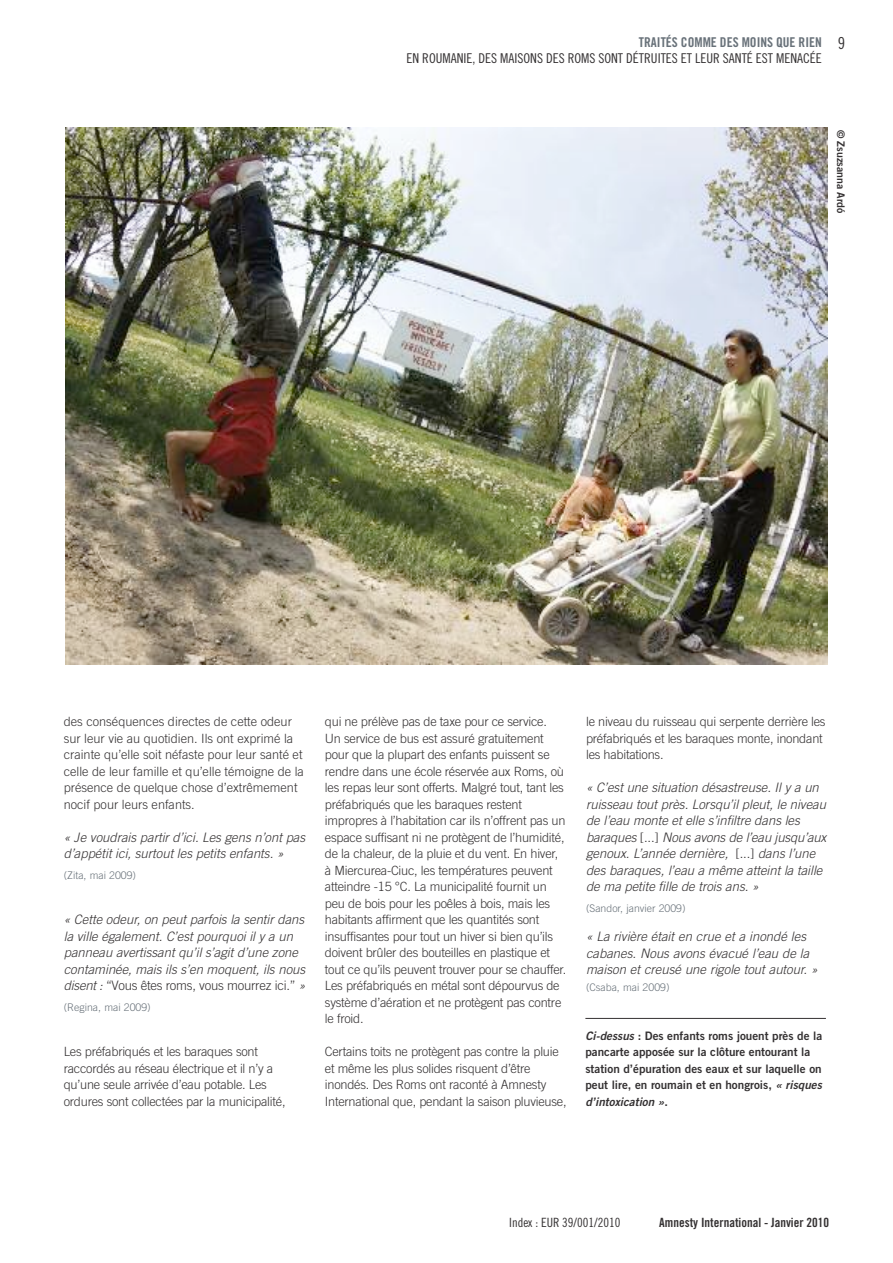
<style>
.page{position:relative;width:893px;height:1263px;background:#fff}
.page>*{position:absolute;margin:0;border:0;box-sizing:border-box;transform-origin:0 0}
.t1{font:16.5px "Amnesty Trade Gothic Cn 18";color:#343132}
.t2{font:13.5px "Amnesty Trade Gothic Cn 18";color:#343132}
.t3{font:13.5px "Amnesty Trade Gothic Bd Cn 20 OTF";color:#687179}
.t4{font:italic 300 13.05px/16.5px "Amnesty Trade Gothic";color:#343132}
.t5{font:300 12.75px/16.5px "Amnesty Trade Gothic";letter-spacing:-.015em;color:#343132}
.t6{font:12.75px "Amnesty Trade Gothic Bd Cn 20 OTF";color:#343132}
.t7{font:12.75px "Amnesty Trade Gothic Cn 18";color:#343132}
.t8{font:11.7px/16.5px "Amnesty Trade Gothic Bd 2";color:#343132}
.t9{font:11.7px "Amnesty Trade Gothic Bd 2 Obl";color:#343132}
.t10{font:300 10.5px "Amnesty Trade Gothic";color:#687179}
.t11{font:10.5px "Amnesty Trade Gothic Bd 2";color:#343132}
.s1{font-style:normal}
.s2{font-family:"Amnesty Trade Gothic Bd 2 Obl"}
.s3{font-family:"Amnesty Trade Gothic Bd 2"}
</style>
<div class="page">
<img style="left:66px;top:128px;width:761px;height:536px">
<hr style="left:585px;top:1018px;width:241px;height:1px;background:#343132">
<p class="t3" style="left:639px;top:34px;width:184px">TRAITÉS COMME DES MOINS QUE RIEN</p>
<p class="t2" style="left:407px;top:50px;width:417px">EN ROUMANIE, DES MAISONS DES ROMS SONT DÉTRUITES ET LEUR SANTÉ EST MENACÉE</p>
<p class="t1" style="left:838px;top:33px;width:9px">9</p>
<p class="t11" style="left:847px;top:130px;width:85px;rotate:90deg">© Zsuzsanna Ardó</p>
<p class="t5" style="left:64px;top:713px;width:242px">des conséquences directes de cette odeur sur leur vie au quotidien. Ils ont exprimé la crainte qu’elle soit néfaste pour leur santé et celle de leur famille et qu’elle témoigne de la présence de quelque chose d’extrêmement nocif pour leurs enfants.</p>
<p class="t4" style="left:64px;top:828px;width:243px">« Je voudrais partir d’ici. Les gens n’ont pas d’appétit ici, surtout les petits enfants. »</p>
<p class="t10" style="left:64px;top:869px;width:74px">(Zita, mai 2009)</p>
<p class="t4" style="left:64px;top:911px;width:243px">« Cette odeur, on peut parfois la sentir dans la ville également. C’est pourquoi il y a un panneau avertissant qu’il s’agit d’une zone contaminée, mais ils s’en moquent, ils nous disent : <span class="s1">“Vous êtes roms, vous mourrez ici.”</span> »</p>
<p class="t10" style="left:64px;top:1001px;width:88px">(Regina, mai 2009)</p>
<p class="t5" style="left:64px;top:1043px;width:223px">Les préfabriqués et les baraques sont raccordés au réseau électrique et il n’y a qu’une seule arrivée d’eau potable. Les ordures sont collectées par la municipalité,</p>
<p class="t5" style="left:325px;top:713px;width:243px">qui ne prélève pas de taxe pour ce service.<br>Un service de bus est assuré gratuitement pour que la plupart des enfants puissent se rendre dans une école réservée aux Roms, où les repas leur sont offerts. Malgré tout, tant les préfabriqués que les baraques restent impropres à l’habitation car ils n’offrent pas un espace suffisant ni ne protègent de l’humidité, de la chaleur, de la pluie et du vent. En hiver, à Miercurea-Ciuc, les températures peuvent atteindre -15 °C. La municipalité fournit un peu de bois pour les poêles à bois, mais les habitants affirment que les quantités sont insuffisantes pour tout un hiver si bien qu’ils doivent brûler des bouteilles en plastique et tout ce qu’ils peuvent trouver pour se chauffer.<br>Les préfabriqués en métal sont dépourvus de système d’aération et ne protègent pas contre le froid.</p>
<p class="t5" style="left:325px;top:1043px;width:243px">Certains toits ne protègent pas contre la pluie et même les plus solides risquent d’être inondés. Des Roms ont raconté à Amnesty International que, pendant la saison pluvieuse,</p>
<p class="t5" style="left:586px;top:713px;width:241px">le niveau du ruisseau qui serpente derrière les préfabriqués et les baraques monte, inondant les habitations.</p>
<p class="t4" style="left:586px;top:779px;width:242px">« C’est une situation désastreuse. Il y a un ruisseau tout près. Lorsqu’il pleut, le niveau de l’eau monte et elle s’infiltre dans les baraques <span class="s1">[...]</span> Nous avons de l’eau jusqu’aux genoux. L’année dernière, <span class="s1">[...]</span> dans l’une des baraques, l’eau a même atteint la taille de ma petite fille de trois ans. »</p>
<p class="t10" style="left:586px;top:902px;width:101px">(Sandor, janvier 2009)</p>
<p class="t4" style="left:586px;top:928px;width:233px">« La rivière était en crue et a inondé les cabanes. Nous avons évacué l’eau de la maison et creusé une rigole tout autour. »</p>
<p class="t10" style="left:586px;top:981px;width:85px">(Csaba, mai 2009)</p>
<p class="t8" style="left:585px;top:1027px;width:238px"><span class="s2">Ci-dessus</span> : Des enfants roms jouent près de la pancarte apposée sur la clôture entourant la station d’épuration des eaux et sur laquelle on peut lire, en roumain et en hongrois, <span class="s2">« risques</span></p>
<p class="t9" style="left:585px;top:1094px;width:84px">d’intoxication »<span class="s3">.</span></p>
<p class="t7" style="left:509px;top:1215px;width:113px">Index : EUR 39/001/2010</p>
<p class="t6" style="left:659px;top:1215px;width:171px">Amnesty International - Janvier 2010</p>
</div>
